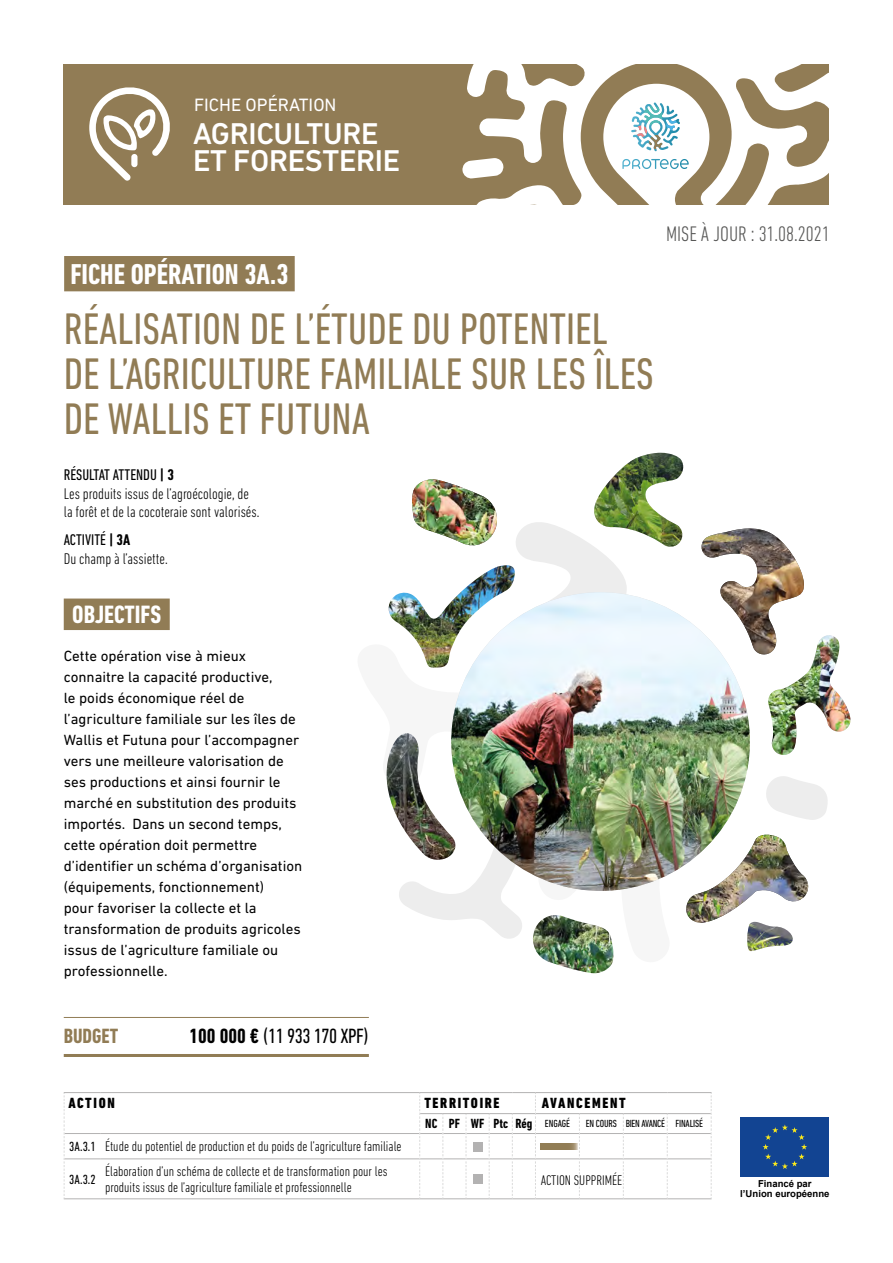
<style>
.page{position:relative;width:893px;height:1263px;background:#fff}
.page>*{position:absolute;margin:0;border:0;box-sizing:border-box;transform-origin:0 0}
.t1{font:condensed 45px/45px "DIN Next LT Pro";color:#917c55}
.t2{font:500 30.6px/27px "DIN Next LT Pro";letter-spacing:-.01em;color:#fff}
.t3{font:700 condensed 29.25px "DIN Next LT Pro";color:#fff}
.t4{font:700 condensed 25.5px "DIN Next LT Pro";color:#fff}
.t5{font:300 condensed 21.45px "DIN Next LT Pro";color:#575756}
.t6{font:condensed 21px "DIN Next LT Pro";letter-spacing:-.02em;color:#000}
.t7{font:700 condensed 21px "DIN Next LT Pro";color:#917c55}
.t8{font:18.15px "DIN Next LT Pro";color:#fff}
.t9{font:300 condensed 15.75px/18.9px "DIN Next LT Pro";color:#000}
.t10{font:15px/21px "DIN Next LT Pro";color:#000}
.t11{font:800 condensed 15px "DIN Next LT Pro";letter-spacing:.11em;color:#000}
.t12{font:300 condensed 14.25px/16.5px "DIN Next LT Pro";color:#000}
.t13{font:700 condensed 13.5px "DIN Next LT Pro";color:#000}
.t14{font:condensed 13.5px "DIN Next LT Pro";color:#000}
.t15{font:condensed 10.5px "DIN Next LT Pro";letter-spacing:-.02em;color:#000}
.t16{font:700 9.6px/9.6px "Arial";color:#000;text-align:center}
.s1{font-weight:400}
.s2{font-weight:700}
.s3{font-weight:400;font-size:10.5px}
.s4{font-weight:400;font-size:13.5px}
</style>
<div class="page">
<div style="left:64px;top:256px;width:231px;height:35px;background:#917c55"></div>
<div style="left:741px;top:1117px;width:88px;height:59px;background:#124492"></div>
<svg style="left:763px;top:1124px;width:44px;height:45px"></svg>
<hr style="left:64px;top:1017px;width:305px;height:1px;background:#917c55">
<hr style="left:64px;top:1054px;width:305px;height:3px;background:#917c55">
<hr style="left:64px;top:1092px;width:37px;height:1px;background:#b3b2b2">
<hr style="left:101px;top:1092px;width:319px;height:1px;background:#b3b2b2">
<hr style="left:535px;top:1092px;width:44px;height:1px;background:#b3b2b2">
<hr style="left:579px;top:1092px;width:44px;height:1px;background:#b3b2b2">
<hr style="left:623px;top:1092px;width:44px;height:1px;background:#b3b2b2">
<hr style="left:667px;top:1092px;width:45px;height:1px;background:#b3b2b2">
<hr style="left:536px;top:1113px;width:43px;height:1px;background:#b3b2b2">
<hr style="left:579px;top:1113px;width:44px;height:1px;background:#b3b2b2">
<hr style="left:623px;top:1113px;width:44px;height:1px;background:#b3b2b2">
<hr style="left:667px;top:1113px;width:44px;height:1px;background:#b3b2b2">
<hr style="left:65px;top:1133px;width:36px;height:1px;background:#b3b2b2">
<hr style="left:101px;top:1133px;width:318px;height:1px;background:#b3b2b2">
<hr style="left:536px;top:1133px;width:43px;height:1px;background:#b3b2b2">
<hr style="left:580px;top:1133px;width:43px;height:1px;background:#b3b2b2">
<hr style="left:624px;top:1133px;width:43px;height:1px;background:#b3b2b2">
<hr style="left:668px;top:1133px;width:43px;height:1px;background:#b3b2b2">
<hr style="left:65px;top:1158px;width:36px;height:1px;background:#b3b2b2">
<hr style="left:101px;top:1158px;width:318px;height:1px;background:#b3b2b2">
<hr style="left:536px;top:1158px;width:43px;height:1px;background:#b3b2b2">
<hr style="left:580px;top:1158px;width:43px;height:1px;background:#b3b2b2">
<hr style="left:624px;top:1158px;width:43px;height:1px;background:#b3b2b2">
<hr style="left:668px;top:1158px;width:43px;height:1px;background:#b3b2b2">
<hr style="left:64px;top:1198px;width:37px;height:1px;background:#b3b2b2">
<hr style="left:101px;top:1198px;width:319px;height:1px;background:#b3b2b2">
<hr style="left:535px;top:1198px;width:44px;height:1px;background:#b3b2b2">
<hr style="left:579px;top:1198px;width:44px;height:1px;background:#b3b2b2">
<hr style="left:623px;top:1198px;width:44px;height:1px;background:#b3b2b2">
<hr style="left:667px;top:1198px;width:45px;height:1px;background:#b3b2b2">
<svg style="left:419px;top:1092px;width:117px;height:107px"></svg>
<svg style="left:623px;top:1114px;width:1px;height:84px"></svg>
<svg style="left:667px;top:1114px;width:1px;height:84px"></svg>
<svg style="left:711px;top:1093px;width:1px;height:105px"></svg>
<svg style="left:579px;top:1114px;width:1px;height:84px"></svg>
<svg style="left:64px;top:1093px;width:1px;height:105px"></svg>
<div style="left:473px;top:1142px;width:9px;height:9px;background:#b3b2b2"></div>
<div style="left:473px;top:1175px;width:9px;height:9px;background:#b3b2b2"></div>
<div style="left:64px;top:598px;width:106px;height:32px;background:#917c55"></div>
<svg style="left:399px;top:815px;width:269px;height:124px"></svg>
<img style="left:387px;top:787px;width:69px;height:75px">
<svg style="left:718px;top:832px;width:75px;height:120px"></svg>
<img style="left:684px;top:835px;width:124px;height:88px">
<img style="left:451px;top:592px;width:299px;height:299px;border-radius:149px">
<img style="left:701px;top:635px;width:150px;height:120px">
<img style="left:701px;top:528px;width:104px;height:126px">
<img style="left:386px;top:452px;width:299px;height:335px">
<img style="left:411px;top:479px;width:87px;height:68px">
<img style="left:532px;top:915px;width:82px;height:58px">
<svg style="left:766px;top:776px;width:62px;height:44px"></svg>
<div style="left:64px;top:64px;width:765px;height:140px;background:#917c55"></div>
<svg style="left:462px;top:64px;width:367px;height:140px"></svg>
<svg style="left:632px;top:103px;width:25px;height:33px"></svg>
<svg style="left:622px;top:159px;width:67px;height:10px"></svg>
<svg style="left:89px;top:87px;width:81px;height:94px"></svg>
<svg style="left:541px;top:1143px;width:37px;height:7px"></svg>
<p class="t8" style="left:194px;top:94px;width:144px">FICHE OPÉRATION</p>
<h2 class="t2" style="left:193px;top:120px;width:209px">AGRICULTURE<br>ET FORESTERIE</h2>
<h3 class="t3" style="left:70px;top:257px;width:220px">FICHE OPÉRATION 3A.3</h3>
<h1 class="t1" style="left:64px;top:306px;width:592px">RÉALISATION DE L’ÉTUDE DU POTENTIEL<br>DE L’AGRICULTURE FAMILIALE SUR LES ÎLES<br>DE WALLIS ET FUTUNA</h1>
<p class="t9" style="left:64px;top:465px;width:197px"><span class="s1">RÉSULTAT ATTENDU</span> <span class="s2">| 3<br></span>Les produits issus de l’agroécologie, de la forêt et de la cocoteraie sont valorisés.</p>
<p class="t9" style="left:64px;top:530px;width:106px"><span class="s1">ACTIVITÉ</span> <span class="s2">| 3A<br></span>Du champ à l’assiette.</p>
<h3 class="t5" style="left:666px;top:222px;width:165px">MISE À JOUR : 31.08.2021</h3>
<h3 class="t4" style="left:72px;top:600px;width:90px">OBJECTIFS</h3>
<p class="t10" style="left:64px;top:645px;width:240px">Cette opération vise à mieux connaitre la capacité productive,<br>le poids économique réel de l’agriculture familiale sur les îles de Wallis et Futuna pour l’accompagner vers une meilleure valorisation de ses productions et ainsi fournir le marché en substitution des produits importés. Dans un second temps, cette opération doit permettre d’identifier un schéma d’organisation (équipements, fonctionnement)<br>pour favoriser la collecte et la transformation de produits agricoles issus de l’agriculture familiale ou professionnelle.</p>
<h3 class="t7" style="left:64px;top:1024px;width:56px">BUDGET</h3>
<h3 class="t6" style="left:189px;top:1024px;width:181px"><span class="s2">100 000 €</span> (11 933 170 XPF)</h3>
<p class="t11" style="left:68px;top:1094px;width:48px">ACTION</p>
<p class="t11" style="left:424px;top:1094px;width:77px">TERRITOIRE</p>
<p class="t11" style="left:542px;top:1094px;width:85px">AVANCEMENT</p>
<p class="t13" style="left:425px;top:1116px;width:146px">NC PF WF Ptc Rég <span class="s3">ENGAGÉ</span></p>
<p class="t15" style="left:586px;top:1117px;width:119px">EN COURS BIEN AVANCÉ FINALISÉ</p>
<p class="t12" style="left:69px;top:1137px;width:334px"><span class="s4">3A.3.1</span> Étude du potentiel de production et du poids de l’agriculture familiale</p>
<p class="t14" style="left:69px;top:1172px;width:28px">3A.3.2</p>
<p class="t12" style="left:105px;top:1163px;width:284px">Élaboration d’un schéma de collecte et de transformation pour les produits issus de l’agriculture familiale et professionnelle</p>
<p class="t12" style="left:541px;top:1171px;width:83px">ACTION SUPPRIMÉE</p>
<p class="t16" style="left:740px;top:1179px;width:91px">Financé par<br>l’Union européenne</p>
</div>
